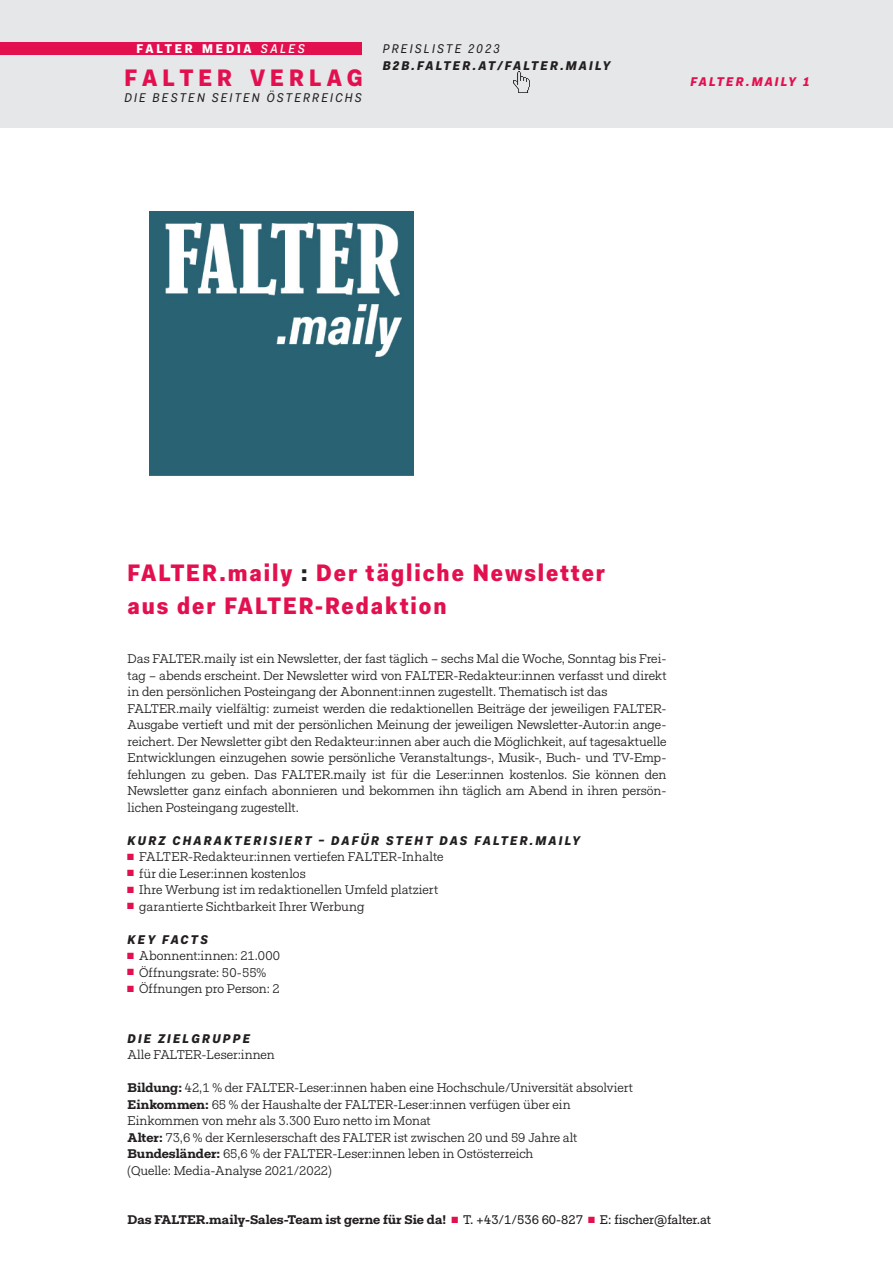
<style>
.page{position:relative;width:893px;height:1263px;background:#fff}
.page>*{position:absolute;margin:0;border:0;box-sizing:border-box;transform-origin:0 0}
.t1{font:900 24px "Fakt Sm Con Pro";letter-spacing:.08em;color:#e2104f}
.t2{font:900 24px "Fakt Sm Con Pro";letter-spacing:.205em;color:#e2104f}
.slab_N_8_5{font:12.75px/16.5px "Fakt Slab Pro Blond";color:#231f20;text-align:justify}
.t3{font:italic 900 12.75px "Fakt Sm Con Pro";letter-spacing:.17em;color:#231f20}
.t4{font:700 12.75px "Fakt Slab Pro";color:#231f20}
.t5{font:italic 12.75px "Fakt Sm Con Pro";letter-spacing:.17em;color:#231f20}
.t6{font:900 12.75px "Fakt Sm Con Pro";letter-spacing:.215em;color:#fff}
.t7{font:italic 900 12.75px "Fakt Sm Con Pro";letter-spacing:.17em;color:#e2104f}
.s1{font-weight:500;font-style:italic}
.s2{color:#231f20}
.s3{font-family:"Fakt Sm Con Pro";color:#e2104f}
.s4{font-family:"Fakt Slab Pro";font-weight:700}
.s5{font-family:"Fakt Sm Con Pro";font-weight:400;color:#e2104f}
.s6{font-weight:400}
</style>
<div class="page">
<div style="left:0;top:0;width:893px;height:128px;background:#e6e7e9"></div>
<div style="left:22px;top:43px;width:340px;height:12px;background:#e2104f"></div>
<div style="left:0;top:43px;width:71px;height:12px;background:#e2104f"></div>
<img style="left:514px;top:72px;width:16px;height:21px">
<img style="left:149px;top:211px;width:264px;height:264px">
<p class="t6" style="left:136px;top:41px;width:170px">FALTER MEDIA <span class="s1">SALES</span></p>
<p class="t2" style="left:124px;top:61px;width:240px">FALTER VERLAG</p>
<p class="t5" style="left:124px;top:89px;width:239px">DIE BESTEN SEITEN ÖSTERREICHS</p>
<p class="t5" style="left:383px;top:40px;width:119px">PREISLISTE 2023</p>
<p class="t3" style="left:383px;top:57px;width:229px">B2B.FALTER.AT/FALTER.MAILY</p>
<p class="t7" style="left:690px;top:73px;width:120px">FALTER.MAILY 1</p>
<p class="t1" style="left:128px;top:556px;width:479px">FALTER.maily <span class="s2">:</span> Der tägliche Newsletter</p>
<p class="t1" style="left:128px;top:589px;width:321px">aus der FALTER-Redaktion</p>
<p class="slab_N_8_5" style="left:128px;top:650px;width:540px">Das FALTER.maily ist ein Newsletter, der fast täglich – sechs Mal die Woche, Sonntag bis Frei&shy;tag – abends erscheint. Der Newsletter wird von FALTER-Redakteur:innen verfasst und direkt in den persönlichen Posteingang der Abonnent:innen zugestellt. Thematisch ist das</p>
<p class="slab_N_8_5" style="left:128px;top:700px;width:540px">FALTER.maily vielfältig: zumeist werden die redaktionellen Beiträge der jeweiligen FALTER-Ausgabe vertieft und mit der persönlichen Meinung der jeweiligen Newsletter-Autor:in ange&shy;reichert. Der Newsletter gibt den Redakteur:innen aber auch die Möglichkeit, auf tagesaktuelle Entwicklungen einzugehen sowie persönliche Veranstaltungs-, Musik-, Buch- und TV-Emp&shy;fehlungen zu geben. Das FALTER.maily ist für die Leser:innen kostenlos. Sie können den Newsletter ganz einfach abonnieren und bekommen ihn täglich am Abend in ihren persön&shy;lichen Posteingang zugestellt.</p>
<p class="t3" style="left:128px;top:832px;width:454px">KURZ CHARAKTERISIERT – DAFÜR STEHT DAS FALTER.MAILY</p>
<p class="slab_N_8_5" style="left:128px;top:848px;width:317px"><span class="s3">◼</span> FALTER-Redakteur:innen vertiefen FALTER-Inhalte</p>
<p class="slab_N_8_5" style="left:128px;top:865px;width:180px"><span class="s3">◼</span> für die Leser:innen kostenlos</p>
<p class="slab_N_8_5" style="left:128px;top:881px;width:312px"><span class="s3">◼</span> Ihre Werbung ist im redaktionellen Umfeld platziert</p>
<p class="slab_N_8_5" style="left:128px;top:898px;width:239px"><span class="s3">◼</span> garantierte Sichtbarkeit Ihrer Werbung</p>
<p class="t3" style="left:128px;top:931px;width:82px">KEY FACTS</p>
<p class="slab_N_8_5" style="left:128px;top:947px;width:154px"><span class="s3">◼</span> Abonnent:innen: 21.000</p>
<p class="slab_N_8_5" style="left:128px;top:964px;width:140px"><span class="s3">◼</span> Öffnungsrate: 50-55%</p>
<p class="slab_N_8_5" style="left:128px;top:980px;width:154px"><span class="s3">◼</span> Öffnungen pro Person: 2</p>
<p class="t3" style="left:128px;top:1030px;width:124px">DIE ZIELGRUPPE</p>
<p class="slab_N_8_5" style="left:128px;top:1046px;width:149px">Alle FALTER-Leser:innen</p>
<p class="slab_N_8_5" style="left:128px;top:1079px;width:507px"><span class="s4">Bildung:</span> 42,1 % der FALTER-Leser:innen haben eine Hochschule/Universität absolviert</p>
<p class="slab_N_8_5" style="left:128px;top:1096px;width:445px"><span class="s4">Einkommen:</span> 65 % der Haushalte der FALTER-Leser:innen verfügen über ein</p>
<p class="slab_N_8_5" style="left:128px;top:1112px;width:305px">Einkommen von mehr als 3.300 Euro netto im Monat</p>
<p class="slab_N_8_5" style="left:128px;top:1129px;width:451px"><span class="s4">Alter:</span> 73,6 % der Kernleserschaft des FALTER ist zwischen 20 und 59 Jahre alt</p>
<p class="slab_N_8_5" style="left:128px;top:1145px;width:407px"><span class="s4">Bundesländer:</span> 65,6 % der FALTER-Leser:innen leben in Ostösterreich</p>
<p class="slab_N_8_5" style="left:128px;top:1162px;width:206px">(Quelle: Media-Analyse 2021/2022)</p>
<p class="t4" style="left:128px;top:1211px;width:585px">Das FALTER.maily-Sales-Team ist gerne für Sie da! <span class="s5">◼</span> <span class="s6">T. +43/1/536 60-827</span> <span class="s5">◼</span> <span class="s6">E: fischer@falter.at</span></p>
</div>
